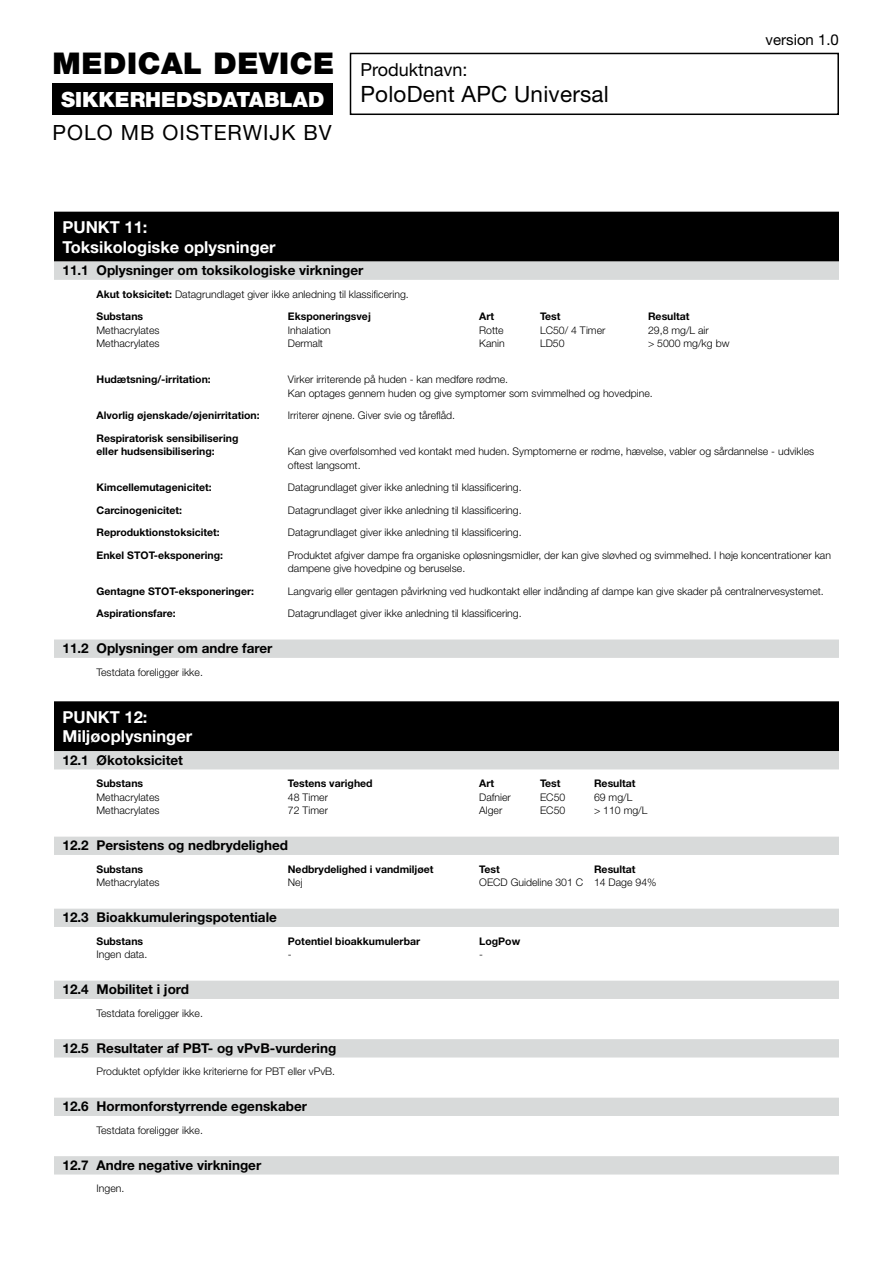
<style>
.page{position:relative;width:893px;height:1263px;background:#fff}
.page>*{position:absolute;margin:0;border:0;box-sizing:border-box;transform-origin:0 0}
.t1{font:900 30px "Helvetica Neue LT Pro";letter-spacing:.02em;color:#000}
.t2{font:22.5px "Helvetica Neue LT Pro";letter-spacing:.01em;color:#000}
.t3{font:900 21px "Helvetica Neue LT Pro";color:#fff}
.t4{font:21px "Helvetica Neue LT Pro";letter-spacing:.05em;color:#000}
.t5{font:18px "Helvetica Neue LT Pro";color:#000}
.t6{font:700 16.5px/19.8px "Helvetica Neue LT Pro";color:#fff}
.t7{font:15px "Helvetica Neue LT Pro";color:#000}
.t8{font:700 13.5px "Helvetica Neue LT Pro";color:#000}
.t9{font:300 10.5px/13.5px "Helvetica Neue LT Pro";color:#000}
.t10{font:700 10.5px/13.5px "Helvetica Neue LT Pro";color:#000}
.s1{font-weight:700}
</style>
<div class="page">
<div style="left:54px;top:212px;width:785px;height:25px;background:#000"></div>
<div style="left:54px;top:231px;width:785px;height:26px;background:#000"></div>
<div style="left:54px;top:253px;width:785px;height:9px;background:#000"></div>
<div style="left:54px;top:261px;width:785px;height:18px;background:#d8dada"></div>
<div style="left:54px;top:275px;width:785px;height:5px;background:#d8dada"></div>
<div style="left:54px;top:639px;width:785px;height:18px;background:#d8dada"></div>
<div style="left:54px;top:653px;width:785px;height:5px;background:#d8dada"></div>
<div style="left:54px;top:701px;width:785px;height:26px;background:#000"></div>
<div style="left:54px;top:721px;width:785px;height:26px;background:#000"></div>
<div style="left:54px;top:742px;width:785px;height:9px;background:#000"></div>
<div style="left:54px;top:751px;width:785px;height:18px;background:#d8dada"></div>
<div style="left:54px;top:837px;width:785px;height:18px;background:#d8dada"></div>
<div style="left:54px;top:909px;width:785px;height:18px;background:#d8dada"></div>
<div style="left:54px;top:981px;width:785px;height:18px;background:#d8dada"></div>
<div style="left:54px;top:1039px;width:785px;height:18px;background:#d8dada"></div>
<div style="left:54px;top:1098px;width:785px;height:18px;background:#d8dada"></div>
<div style="left:54px;top:1156px;width:785px;height:18px;background:#d8dada"></div>
<div style="left:350px;top:53px;width:489px;height:62px;border:2px solid #000"></div>
<div style="left:52px;top:83px;width:281px;height:32px;background:#000"></div>
<h1 class="t1" style="left:52px;top:45px;width:283px">MEDICAL DEVICE</h1>
<h3 class="t3" style="left:61px;top:87px;width:265px">SIKKERHEDSDATABLAD</h3>
<h3 class="t4" style="left:52px;top:119px;width:281px">POLO MB OISTERWIJK BV</h3>
<h3 class="t5" style="left:360px;top:59px;width:109px">Produktnavn:</h3>
<h2 class="t2" style="left:360px;top:80px;width:250px">PoloDent APC Universal</h2>
<h3 class="t6" style="left:62px;top:217px;width:215px">PUNKT 11:<br>Toksikologiske oplysninger</h3>
<p class="t8" style="left:63px;top:262px;width:302px">11.1 Oplysninger om toksikologiske virkninger</p>
<p class="t9" style="left:97px;top:282px;width:314px;line-height:22.5px"><span class="s1">Akut toksicitet:</span> Datagrundlaget giver ikke anledning til klassificering.<br><span class="s1">Substans</span></p>
<p class="t10" style="left:288px;top:309px;width:85px">Eksponeringsvej</p>
<p class="t10" style="left:479px;top:309px;width:16px">Art</p>
<p class="t10" style="left:540px;top:309px;width:22px">Test</p>
<p class="t10" style="left:648px;top:309px;width:43px">Resultat</p>
<h3 class="t7" style="left:766px;top:30px;width:75px">version 1.0</h3>
<p class="t9" style="left:97px;top:323px;width:65px">Methacrylates</p>
<p class="t9" style="left:288px;top:323px;width:44px">Inhalation</p>
<p class="t9" style="left:479px;top:323px;width:26px">Rotte</p>
<p class="t9" style="left:540px;top:323px;width:67px">LC50/ 4 Timer</p>
<p class="t9" style="left:648px;top:323px;width:62px">29,8 mg/L air</p>
<p class="t9" style="left:97px;top:336px;width:65px">Methacrylates</p>
<p class="t9" style="left:288px;top:336px;width:37px">Dermalt</p>
<p class="t9" style="left:479px;top:336px;width:27px">Kanin</p>
<p class="t9" style="left:540px;top:336px;width:26px">LD50</p>
<p class="t9" style="left:648px;top:336px;width:83px">&gt; 5000 mg/kg bw</p>
<p class="t10" style="left:97px;top:372px;width:116px">Hudætsning/-irritation:</p>
<p class="t9" style="left:288px;top:372px;width:366px">Virker irriterende på huden - kan medføre rødme.<br>Kan optages gennem huden og give symptomer som svimmelhed og hovedpine.</p>
<p class="t10" style="left:97px;top:408px;width:165px">Alvorlig øjenskade/øjenirritation:</p>
<p class="t9" style="left:288px;top:408px;width:169px">Irriterer øjnene. Giver svie og tåreflåd.</p>
<p class="t10" style="left:97px;top:431px;width:143px">Respiratorisk sensibilisering eller hudsensibilisering:</p>
<p class="t9" style="left:288px;top:445px;width:528px">Kan give overfølsomhed ved kontakt med huden. Symptomerne er rødme, hævelse, vabler og sårdannelse - udvikles oftest langsomt.</p>
<p class="t10" style="left:97px;top:480px;width:117px">Kimcellemutagenicitet:</p>
<p class="t9" style="left:288px;top:481px;width:235px">Datagrundlaget giver ikke anledning til klassificering.</p>
<p class="t10" style="left:97px;top:503px;width:87px">Carcinogenicitet:</p>
<p class="t9" style="left:288px;top:503px;width:235px">Datagrundlaget giver ikke anledning til klassificering.</p>
<p class="t10" style="left:97px;top:525px;width:125px">Reproduktionstoksicitet:</p>
<p class="t9" style="left:288px;top:526px;width:235px">Datagrundlaget giver ikke anledning til klassificering.</p>
<p class="t10" style="left:97px;top:548px;width:128px">Enkel STOT-eksponering:</p>
<p class="t9" style="left:288px;top:548px;width:545px">Produktet afgiver dampe fra organiske opløsningsmidler, der kan give sløvhed og svimmelhed. I høje koncentrationer kan dampene give hovedpine og beruselse.</p>
<p class="t10" style="left:97px;top:584px;width:159px">Gentagne STOT-eksponeringer:</p>
<p class="t9" style="left:288px;top:584px;width:537px">Langvarig eller gentagen påvirkning ved hudkontakt eller indånding af dampe kan give skader på centralnervesystemet.</p>
<p class="t10" style="left:97px;top:607px;width:81px">Aspirationsfare:</p>
<p class="t9" style="left:288px;top:607px;width:235px">Datagrundlaget giver ikke anledning til klassificering.</p>
<p class="t8" style="left:63px;top:640px;width:212px">11.2 Oplysninger om andre farer</p>
<p class="t9" style="left:97px;top:665px;width:108px">Testdata foreligger ikke.</p>
<h3 class="t6" style="left:62px;top:706px;width:131px">PUNKT 12:<br>Miljøoplysninger</h3>
<p class="t8" style="left:63px;top:752px;width:122px">12.1 Økotoksicitet</p>
<p class="t10" style="left:97px;top:777px;width:48px">Substans</p>
<p class="t10" style="left:288px;top:777px;width:86px">Testens varighed</p>
<p class="t10" style="left:479px;top:777px;width:16px">Art</p>
<p class="t10" style="left:540px;top:777px;width:22px">Test</p>
<p class="t10" style="left:594px;top:777px;width:43px">Resultat</p>
<p class="t9" style="left:97px;top:790px;width:65px">Methacrylates</p>
<p class="t9" style="left:288px;top:790px;width:42px">48 Timer</p>
<p class="t9" style="left:479px;top:790px;width:33px">Dafnier</p>
<p class="t9" style="left:540px;top:790px;width:27px">EC50</p>
<p class="t9" style="left:594px;top:790px;width:40px">69 mg/L</p>
<p class="t9" style="left:97px;top:804px;width:65px">Methacrylates</p>
<p class="t9" style="left:288px;top:804px;width:42px">72 Timer</p>
<p class="t9" style="left:479px;top:804px;width:25px">Alger</p>
<p class="t9" style="left:540px;top:804px;width:27px">EC50</p>
<p class="t9" style="left:594px;top:804px;width:55px">&gt; 110 mg/L</p>
<p class="t8" style="left:63px;top:837px;width:227px">12.2 Persistens og nedbrydelighed</p>
<p class="t10" style="left:97px;top:862px;width:48px">Substans</p>
<p class="t10" style="left:288px;top:862px;width:147px">Nedbrydelighed i vandmiljøet</p>
<p class="t10" style="left:479px;top:862px;width:22px">Test</p>
<p class="t10" style="left:594px;top:862px;width:43px">Resultat</p>
<p class="t9" style="left:97px;top:876px;width:65px">Methacrylates</p>
<p class="t9" style="left:288px;top:876px;width:16px">Nej</p>
<p class="t9" style="left:479px;top:876px;width:179px">OECD Guideline 301 C 14 Dage 94%</p>
<p class="t8" style="left:63px;top:909px;width:216px">12.3 Bioakkumuleringspotentiale</p>
<p class="t10" style="left:97px;top:934px;width:48px">Substans</p>
<p class="t10" style="left:288px;top:934px;width:134px">Potentiel bioakkumulerbar</p>
<p class="t10" style="left:479px;top:934px;width:43px">LogPow</p>
<p class="t9" style="left:97px;top:948px;width:52px">Ingen data.</p>
<p class="t9" style="left:288px;top:948px;width:5px">-</p>
<p class="t9" style="left:479px;top:948px;width:5px">-</p>
<p class="t8" style="left:63px;top:981px;width:128px">12.4 Mobilitet i jord</p>
<p class="t9" style="left:97px;top:1006px;width:108px">Testdata foreligger ikke.</p>
<p class="t8" style="left:63px;top:1040px;width:275px">12.5 Resultater af PBT- og vPvB-vurdering</p>
<p class="t9" style="left:97px;top:1065px;width:240px">Produktet opfylder ikke kriterierne for PBT eller vPvB.</p>
<p class="t8" style="left:63px;top:1098px;width:246px">12.6 Hormonforstyrrende egenskaber</p>
<p class="t9" style="left:97px;top:1123px;width:108px">Testdata foreligger ikke.</p>
<p class="t8" style="left:63px;top:1157px;width:200px">12.7 Andre negative virkninger</p>
<p class="t9" style="left:97px;top:1182px;width:29px">Ingen.</p>
</div>
